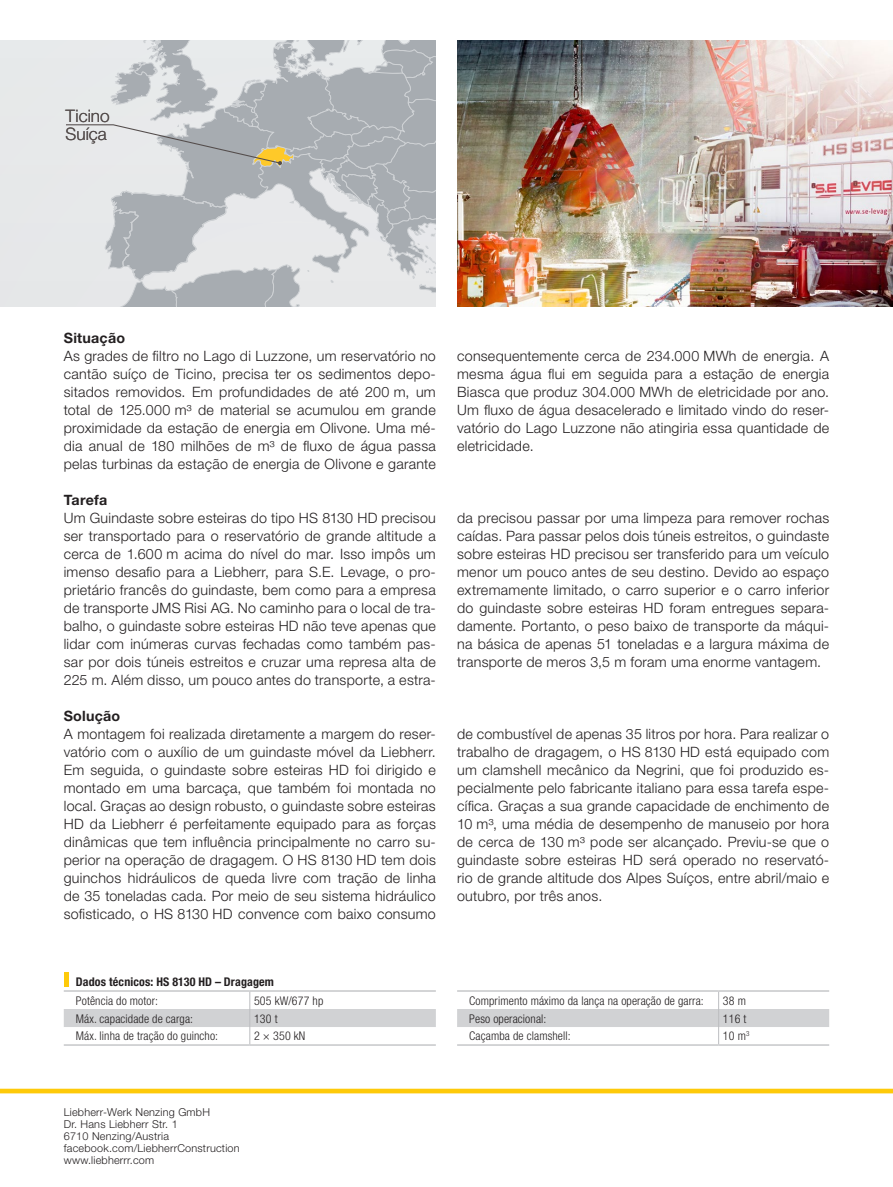
<style>
.page{position:relative;width:893px;height:1187px;background:#fff}
.page>*{position:absolute;margin:0;border:0;box-sizing:border-box;transform-origin:0 0}
.t1{font:300 17.25px/18.5px "Helvetica Neue LT";color:#544d4c}
.t2{font:300 14.25px/18px "Helvetica Neue LT";letter-spacing:.02em;color:#231f20;text-align:justify}
.t3{font:700 14.25px "Helvetica Neue LT";letter-spacing:.015em;color:#231f20}
.t4{font:300 condensed 12px "Helvetica Neue LT";letter-spacing:.01em;color:#231f20}
.t5{font:700 condensed 12px "Helvetica Neue LT";letter-spacing:.015em;color:#231f20}
.t6{font:300 10.8px/12px "Helvetica Neue LT";letter-spacing:.02em;color:#231f20}
</style>
<div class="page">
<div style="left:0;top:40px;width:436px;height:266px;background:#e7e8ea"></div>
<svg style="left:66px;top:40px;width:370px;height:266px"></svg>
<img style="left:457px;top:40px;width:436px;height:266px">
<hr style="left:64px;top:971px;width:4px;height:15px;background:#feca0a">
<hr style="left:64px;top:990px;width:186px;height:1px;background:#bcbdc0">
<hr style="left:250px;top:990px;width:186px;height:1px;background:#bcbdc0">
<svg style="left:64px;top:991px;width:372px;height:53px"></svg>
<hr style="left:64px;top:1044px;width:186px;height:1px;background:#bcbdc0">
<hr style="left:250px;top:1044px;width:186px;height:1px;background:#bcbdc0">
<hr style="left:457px;top:990px;width:262px;height:1px;background:#bcbdc0">
<hr style="left:719px;top:990px;width:110px;height:1px;background:#bcbdc0">
<svg style="left:457px;top:991px;width:372px;height:53px"></svg>
<hr style="left:457px;top:1044px;width:262px;height:1px;background:#bcbdc0">
<hr style="left:719px;top:1044px;width:110px;height:1px;background:#bcbdc0">
<div style="left:0;top:1088px;width:893px;height:5px;background:#feca0a"></div>
<p class="t1" style="left:66px;top:106px;width:46px">Ticino<br>Suíça</p>
<p class="t3" style="left:64px;top:328px;width:63px">Situação</p>
<p class="t2" style="left:64px;top:346px;width:374px">As grades de filtro no Lago di Luzzone, um reservatório no cantão suíço de Ticino, precisa ter os sedimentos depo&shy;sitados removidos. Em profundidades de até 200 m, um total de 125.000 m³ de material se acumulou em grande proximidade da estação de energia em Olivone. Uma mé&shy;dia anual de 180 milhões de m³ de fluxo de água passa pelas turbinas da estação de energia de Olivone e garante</p>
<p class="t2" style="left:457px;top:346px;width:374px">consequentemente cerca de 234.000 MWh de energia. A mesma água flui em seguida para a estação de energia Biasca que produz 304.000 MWh de eletricidade por ano.<br>Um fluxo de água desacelerado e limitado vindo do reser&shy;vatório do Lago Luzzone não atingiria essa quantidade de eletricidade.</p>
<p class="t3" style="left:64px;top:491px;width:45px">Tarefa</p>
<p class="t2" style="left:64px;top:508px;width:374px">Um Guindaste sobre esteiras do tipo HS 8130 HD precisou ser transportado para o reservatório de grande altitude a cerca de 1.600 m acima do nível do mar. Isso impôs um imenso desafio para a Liebherr, para S.E. Levage, o pro&shy;prietário francês do guindaste, bem como para a empresa de transporte JMS Risi AG. No caminho para o local de tra&shy;balho, o guindaste sobre esteiras HD não teve apenas que lidar com inúmeras curvas fechadas como também pas&shy;sar por dois túneis estreitos e cruzar uma represa alta de 225 m. Além disso, um pouco antes do transporte, a estra-</p>
<p class="t2" style="left:457px;top:508px;width:374px">da precisou passar por uma limpeza para remover rochas caídas. Para passar pelos dois túneis estreitos, o guindaste sobre esteiras HD precisou ser transferido para um veículo menor um pouco antes de seu destino. Devido ao espaço extremamente limitado, o carro superior e o carro inferior do guindaste sobre esteiras HD foram entregues separa&shy;damente. Portanto, o peso baixo de transporte da máqui&shy;na básica de apenas 51 toneladas e a largura máxima de transporte de meros 3,5 m foram uma enorme vantagem.</p>
<p class="t3" style="left:64px;top:706px;width:58px">Solução</p>
<p class="t2" style="left:64px;top:724px;width:374px">A montagem foi realizada diretamente a margem do reser&shy;vatório com o auxílio de um guindaste móvel da Liebherr.<br>Em seguida, o guindaste sobre esteiras HD foi dirigido e montado em uma barcaça, que também foi montada no local. Graças ao design robusto, o guindaste sobre esteiras HD da Liebherr é perfeitamente equipado para as forças dinâmicas que tem influência principalmente no carro su&shy;perior na operação de dragagem. O HS 8130 HD tem dois guinchos hidráulicos de queda livre com tração de linha de 35 toneladas cada. Por meio de seu sistema hidráulico sofisticado, o HS 8130 HD convence com baixo consumo</p>
<p class="t2" style="left:457px;top:724px;width:374px">de combustível de apenas 35 litros por hora. Para realizar o trabalho de dragagem, o HS 8130 HD está equipado com um clamshell mecânico da Negrini, que foi produzido es&shy;pecialmente pelo fabricante italiano para essa tarefa espe&shy;cífica. Graças a sua grande capacidade de enchimento de 10 m³, uma média de desempenho de manuseio por hora de cerca de 130 m³ pode ser alcançado. Previu-se que o guindaste sobre esteiras HD será operado no reservató&shy;rio de grande altitude dos Alpes Suíços, entre abril/maio e outubro, por três anos.</p>
<p class="t5" style="left:76px;top:974px;width:200px">Dados técnicos: HS 8130 HD – Dragagem</p>
<p class="t4" style="left:76px;top:993px;width:84px">Potência do motor:</p>
<p class="t4" style="left:254px;top:993px;width:71px">505 kW/677 hp</p>
<p class="t4" style="left:76px;top:1011px;width:119px">Máx. capacidade de carga:</p>
<p class="t4" style="left:254px;top:1011px;width:25px">130 t</p>
<p class="t4" style="left:76px;top:1029px;width:144px">Máx. linha de tração do guincho:</p>
<p class="t4" style="left:254px;top:1029px;width:53px">2 × 350 kN</p>
<p class="t6" style="left:64px;top:1105px;width:177px">Liebherr-Werk Nenzing GmbH<br>Dr. Hans Liebherr Str. 1<br>6710 Nenzing/Austria facebook.com/LiebherrConstruction www.liebherrr.com</p>
<p class="t4" style="left:469px;top:993px;width:236px">Comprimento máximo da lança na operação de garra:</p>
<p class="t4" style="left:723px;top:993px;width:24px">38 m</p>
<p class="t4" style="left:469px;top:1011px;width:79px">Peso operacional:</p>
<p class="t4" style="left:723px;top:1011px;width:25px">116 t</p>
<p class="t4" style="left:469px;top:1029px;width:103px">Caçamba de clamshell:</p>
<p class="t4" style="left:723px;top:1029px;width:28px">10 m<sup>3</sup></p>
</div>
